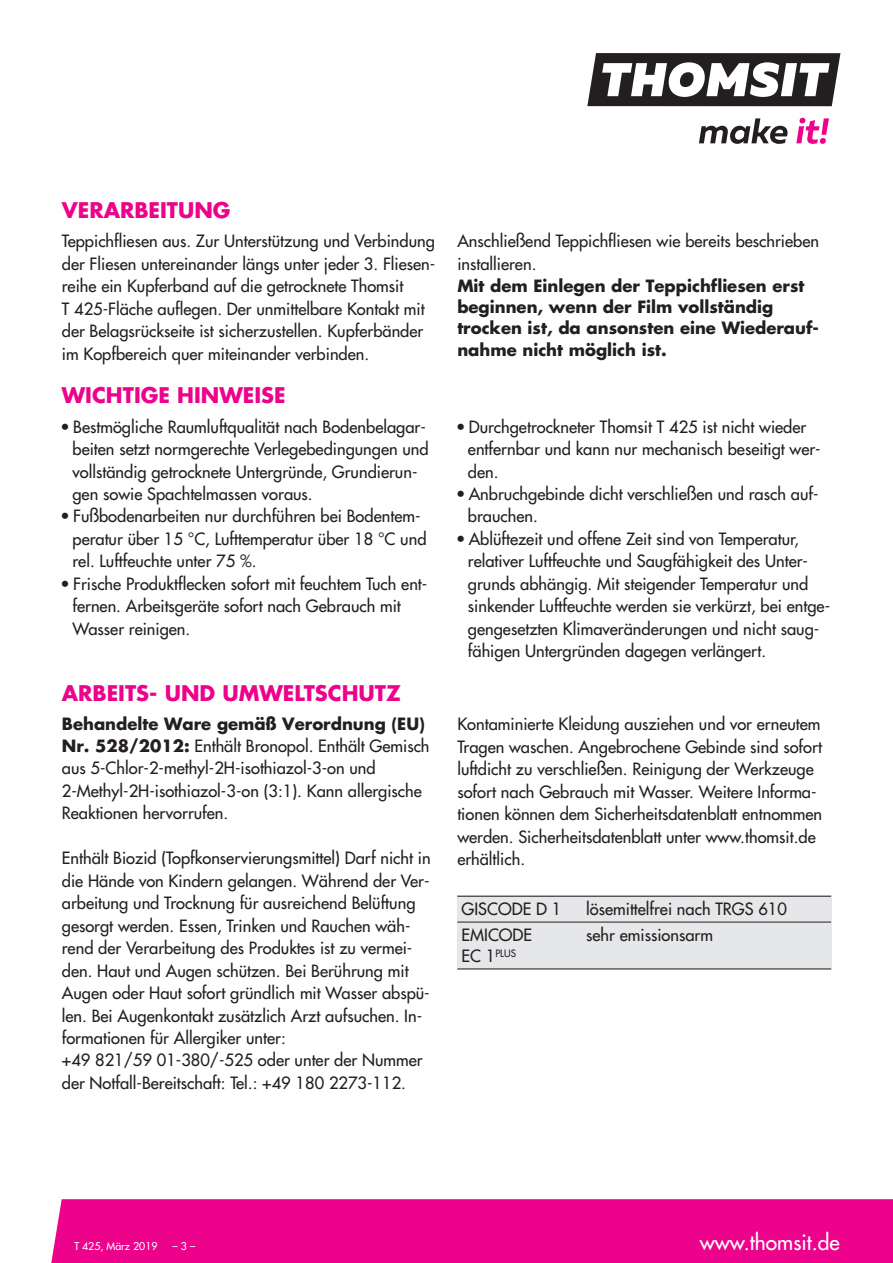
<style>
.page{position:relative;width:893px;height:1263px;background:#fff}
.page>*{position:absolute;margin:0;border:0;box-sizing:border-box;transform-origin:0 0}
.t1{font:700 21px "Futura";color:#ed028c}
.t2{font:21px "Futura";color:#fff}
.t3{font:16.5px/22.5px "Futura";color:#231f20}
.t4{font:700 16.5px/21.5px "Futura";color:#231f20}
.t5{font:10.5px "Futura";color:#fff}
.t6{font:9.9px "Futura";color:#231f20}
.s1{font-stretch:condensed}
.s2{font-weight:700}
.s3{font-size:16.5px}
</style>
<div class="page">
<svg style="left:587px;top:53px;width:253px;height:53px"></svg>
<svg style="left:699px;top:118px;width:89px;height:26px"></svg>
<svg style="left:796px;top:118px;width:33px;height:26px"></svg>
<div style="left:51px;top:1199px;width:842px;height:64px;background:#ed028c"></div>
<div style="left:457px;top:896px;width:125px;height:26px;background:#e6e7e9"></div>
<div style="left:582px;top:896px;width:249px;height:26px;background:#e6e7e9"></div>
<div style="left:457px;top:922px;width:125px;height:47px;background:#e6e7e9"></div>
<div style="left:582px;top:922px;width:249px;height:47px;background:#e6e7e9"></div>
<hr style="left:457px;top:896px;width:374px;height:1px;background:#231f20">
<hr style="left:457px;top:922px;width:374px;height:1px;background:#231f20">
<hr style="left:457px;top:968px;width:374px;height:1px;background:#231f20">
<p class="t1" style="left:62px;top:200px;width:170px">VERARBEITUNG</p>
<p class="t3" style="left:62px;top:231px;width:375px">Teppichfliesen aus. Zur Unterstützung und Verbindung der Fliesen untereinander längs unter jeder 3. Fliesen&shy;reihe ein Kupferband auf die getrocknete Thomsit<br>T 425-Fläche auflegen. Der unmittelbare Kontakt mit der Belagsrückseite ist sicherzustellen. Kupferbänder im Kopfbereich quer miteinander verbinden.</p>
<p class="t3" style="left:457px;top:231px;width:363px">Anschließend Teppichfliesen wie bereits beschrieben installieren.</p>
<p class="t4" style="left:457px;top:276px;width:363px">Mit dem Einlegen der Teppichfliesen erst beginnen, wenn der Film vollständig trocken ist, da ansonsten eine Wiederauf&shy;nahme nicht möglich ist.</p>
<p class="t1" style="left:62px;top:386px;width:225px">WICHTIGE HINWEISE</p>
<p class="t3" style="left:72px;top:416px;width:358px;text-indent:-11px"><span class="s1">•</span> Bestmögliche Raumluftqualität nach Bodenbelagar&shy;beiten setzt normgerechte Verlegebedingungen und vollständig getrocknete Untergründe, Grundierun&shy;gen sowie Spachtelmassen voraus.</p>
<p class="t3" style="left:72px;top:506px;width:356px;text-indent:-11px"><span class="s1">•</span> Fußbodenarbeiten nur durchführen bei Bodentem&shy;peratur über 15 °C, Lufttemperatur über 18 °C und rel. Luftfeuchte unter 75 %.</p>
<p class="t3" style="left:72px;top:574px;width:356px;text-indent:-11px"><span class="s1">•</span> Frische Produktflecken sofort mit feuchtem Tuch ent&shy;fernen. Arbeitsgeräte sofort nach Gebrauch mit<br>Wasser reinigen.</p>
<p class="t1" style="left:62px;top:683px;width:341px">ARBEITS- UND UMWELTSCHUTZ</p>
<p class="t3" style="left:62px;top:714px;width:369px"><span class="s2">Behandelte Ware gemäß Verordnung (EU)<br>Nr. 528/2012:</span> Enthält Bronopol. Enthält Gemisch aus 5-Chlor-2-methyl-2H-isothiazol-3-on und 2-Methyl-2H-isothiazol-3-on (3:1). Kann allergische Reaktionen hervorrufen.</p>
<p class="t3" style="left:62px;top:848px;width:370px">Enthält Biozid (Topfkonservierungsmittel) Darf nicht in die Hände von Kindern gelangen. Während der Ver&shy;arbeitung und Trocknung für ausreichend Belüftung gesorgt werden. Essen, Trinken und Rauchen wäh&shy;rend der Verarbeitung des Produktes ist zu vermei&shy;den. Haut und Augen schützen. Bei Berührung mit Augen oder Haut sofort gründlich mit Wasser abspü&shy;len. Bei Augenkontakt zusätzlich Arzt aufsuchen. In&shy;formationen für Allergiker unter:<br>+49 821/59 01-380/-525 oder unter der Nummer der Notfall-Bereitschaft: Tel.: +49 180 2273-112.</p>
<p class="t3" style="left:468px;top:416px;width:354px;text-indent:-11px"><span class="s1">•</span> Durchgetrockneter Thomsit T 425 ist nicht wieder entfernbar und kann nur mechanisch beseitigt wer&shy;den.</p>
<p class="t3" style="left:468px;top:484px;width:352px;text-indent:-11px"><span class="s1">•</span> Anbruchgebinde dicht verschließen und rasch auf&shy;brauchen.</p>
<p class="t3" style="left:468px;top:529px;width:364px;text-indent:-11px"><span class="s1">•</span> Ablüftezeit und offene Zeit sind von Temperatur, relativer Luftfeuchte und Saugfähigkeit des Unter&shy;grunds abhängig. Mit steigender Temperatur und sinkender Luftfeuchte werden sie verkürzt, bei entge&shy;gengesetzten Klimaveränderungen und nicht saug&shy;fähigen Untergründen dagegen verlängert.</p>
<p class="t3" style="left:457px;top:714px;width:366px">Kontaminierte Kleidung ausziehen und vor erneutem Tragen waschen. Angebrochene Gebinde sind sofort luftdicht zu verschließen. Reinigung der Werkzeuge sofort nach Gebrauch mit Wasser. Weitere Informa&shy;tionen können dem Sicherheitsdatenblatt entnommen werden. Sicherheitsdatenblatt unter www.thomsit.de erhältlich.</p>
<p class="t3" style="left:462px;top:899px;width:101px">GISCODE D 1</p>
<p class="t3" style="left:586px;top:899px;width:202px">lösemittelfrei nach TRGS 610</p>
<p class="t3" style="left:462px;top:925px;width:72px">EMICODE</p>
<p class="t6" style="left:462px;top:948px;width:56px"><span class="s3">EC 1</span>PLUS</p>
<p class="t3" style="left:586px;top:925px;width:128px">sehr emissionsarm</p>
<p class="t5" style="left:74px;top:1241px;width:85px">T 425, März 2019</p>
<p class="t5" style="left:173px;top:1241px;width:24px">–3–</p>
<p class="t2" style="left:700px;top:1232px;width:141px">www.thomsit.de</p>
</div>
